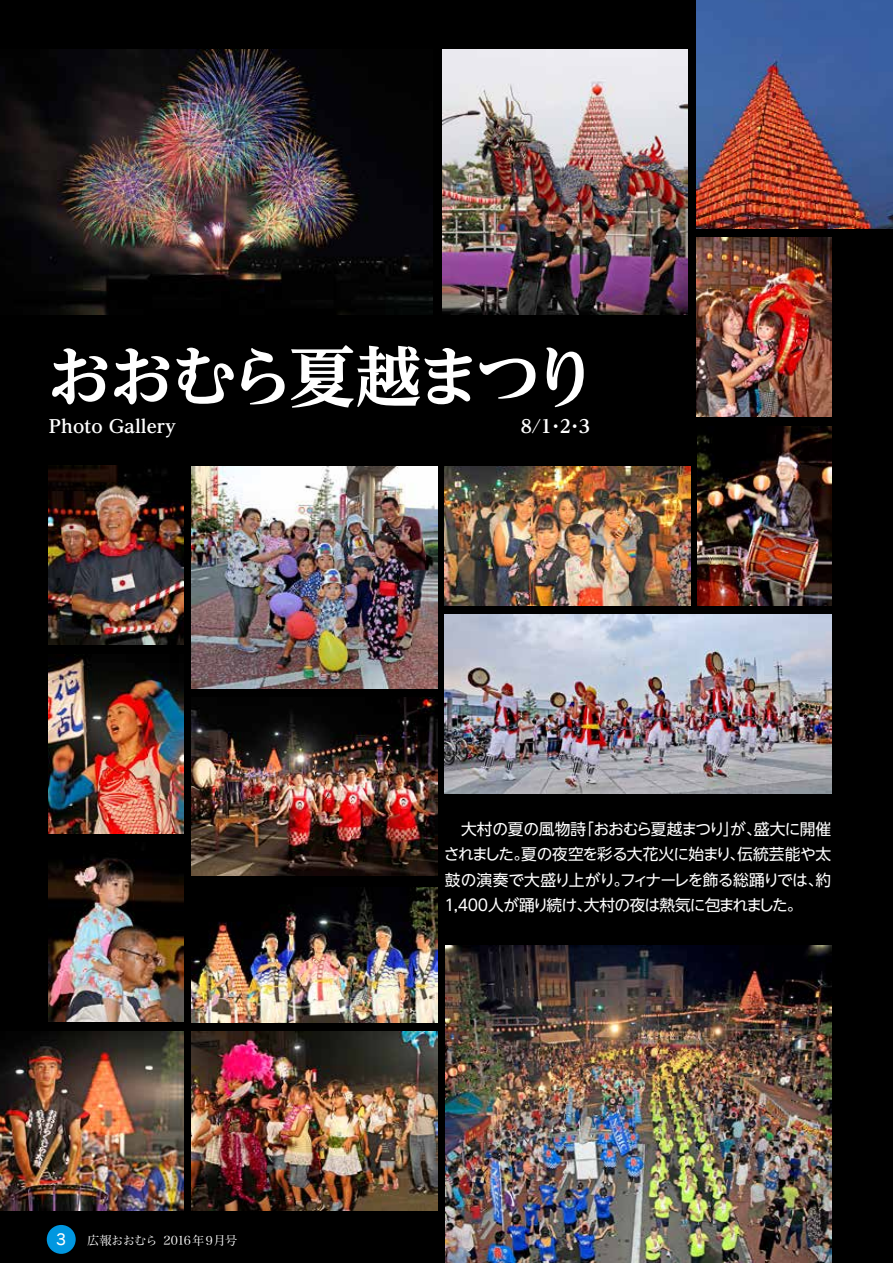
<style>
.page{position:relative;width:893px;height:1263px;background:#000}
.page>*{position:absolute;margin:0;border:0;box-sizing:border-box;transform-origin:0 0}
.t1{font:700 expanded 66.15px "UD Reimin Pro";letter-spacing:-.085em;color:#fff}
.t2{font:700 expanded 18px "UD Reimin Pro";color:#fff}
.t3{font:15.75px/25.5px "UD Shin Go NT Pro";letter-spacing:-.055em;color:#fff;text-align:justify}
.t4{font:14.85px "Rodin NTLG Pro DB";color:#fff;scale:.85 1}
.t5{font:12.15px "Hira Min Pro N W3";letter-spacing:-.06em;color:#fff}
</style>
<div class="page">
<img style="left:0;top:49px;width:433px;height:265px">
<img style="left:442px;top:49px;width:246px;height:265px">
<img style="left:697px;top:0;width:196px;height:228px">
<img style="left:697px;top:237px;width:134px;height:179px">
<img style="left:445px;top:615px;width:386px;height:178px">
<img style="left:445px;top:467px;width:245px;height:138px">
<img style="left:697px;top:426px;width:134px;height:179px">
<img style="left:192px;top:467px;width:245px;height:221px">
<img style="left:445px;top:946px;width:386px;height:317px">
<img style="left:49px;top:858px;width:134px;height:164px">
<img style="left:0;top:1031px;width:183px;height:179px">
<img style="left:192px;top:1031px;width:245px;height:179px">
<img style="left:192px;top:698px;width:245px;height:178px">
<img style="left:192px;top:887px;width:245px;height:135px">
<img style="left:49px;top:466px;width:134px;height:179px">
<img style="left:49px;top:654px;width:134px;height:179px">
<div style="left:47px;top:1225px;width:29px;height:29px;background:#0097e0;border-radius:50%"></div>
<h1 class="t1" style="left:47px;top:323px;width:553px">おおむら夏越まつり</h1>
<p class="t2" style="left:49px;top:411px;width:129px">Photo Gallery</p>
<p class="t2" style="left:521px;top:411px;width:71px">8/1・2・3</p>
<p class="t4" style="left:55px;top:1230px;width:16px">３</p>
<p class="t5" style="left:87px;top:1229px;width:152px">広報おおむら 2016年９月号</p>
<p class="t3" style="left:444px;top:815px;width:389px">　大村の夏の風物詩「おおむら夏越まつり」が、盛大に開催されました。夏の夜空を彩る大花火に始まり、伝統芸能や太鼓の演奏で大盛り上がり。フィナーレを飾る総踊りでは、約1,400人が踊り続け、大村の夜は熱気に包まれました。</p>
</div>
